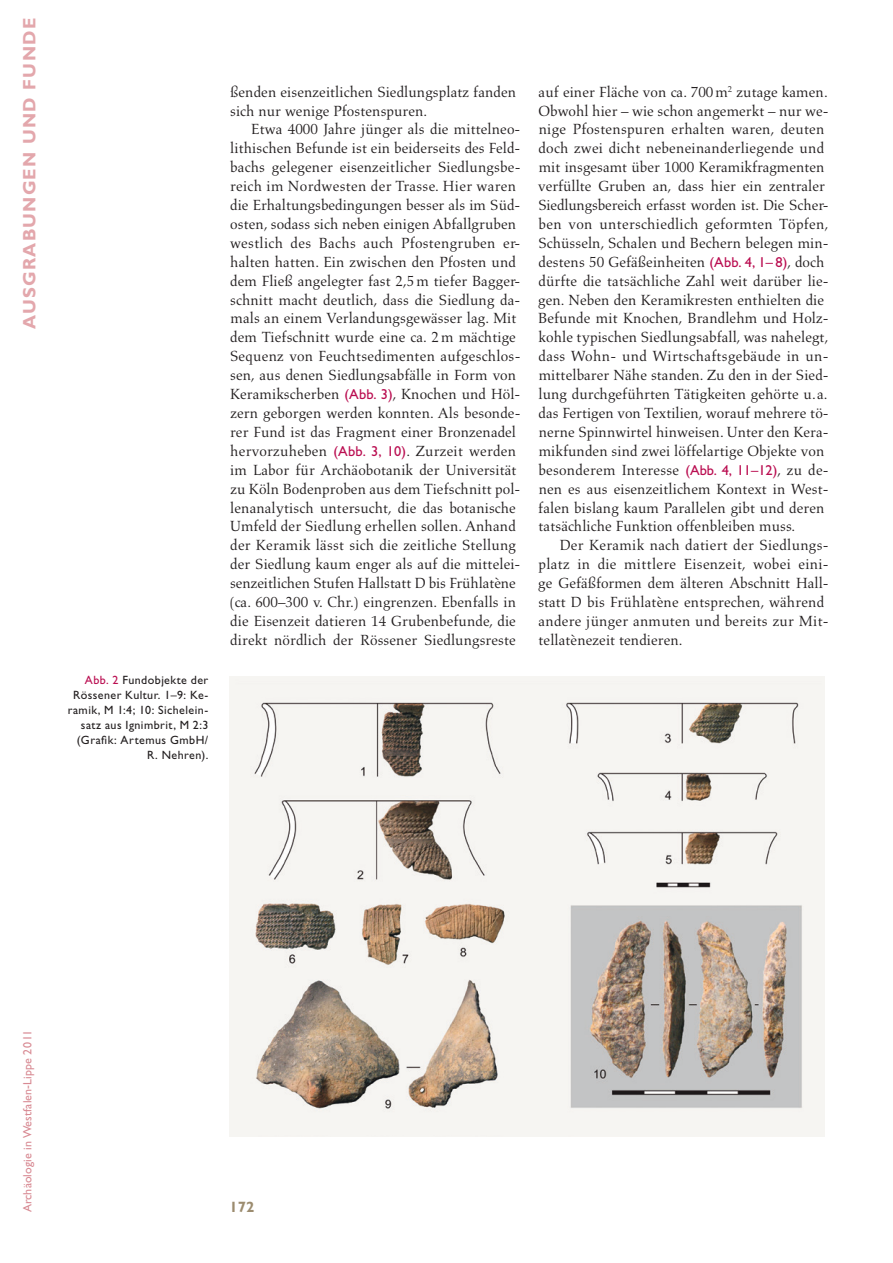
<style>
.page{position:relative;width:893px;height:1263px;background:#fff}
.page>*{position:absolute;margin:0;border:0;box-sizing:border-box;transform-origin:0 0}
.t1{font:700 18px "Gill Sans Std";letter-spacing:.07em;color:#e3a7ac}
.t2{font:15px/18.9px "Aldus LT Std";letter-spacing:.005em;color:#231f20}
.t3{font:15px "Gill Sans Std Bold 16";color:#9c8c6f}
.t4{font:12px/15px "Gill Sans Std 25";letter-spacing:.04em;color:#231f20;text-align:right}
.t5{font:12px "Gill Sans Std";letter-spacing:.01em;color:#d88a93}
.s1{color:#ba0e51}
.s2{font-family:"Gill Sans Std 25";font-size:14.4px;color:#ba0e51}
</style>
<div class="page">
<img style="left:230px;top:676px;width:595px;height:460px">
<p class="t1" style="left:19px;top:329px;width:312px;rotate:-90deg">AUSGRABUNGEN UND FUNDE</p>
<p class="t4" style="left:68px;top:673px;width:142px"><span class="s1">Abb. 2</span> Fundobjekte der<br>Rössener Kultur. 1–9: Ke&shy;ramik, M 1:4; 10: Sichelein&shy;satz aus Ignimbrit, M 2:3 (Grafik: Artemus GmbH/<br>R. Nehren).</p>
<p class="t2" style="left:230px;top:82px;width:287px">ßenden eisenzeitlichen Siedlungsplatz fanden sich nur wenige Pfostenspuren.</p>
<p class="t2" style="left:230px;top:120px;width:292px;text-indent:22px">Etwa 4000 Jahre jünger als die mittelneo&shy;lithischen Befunde ist ein beiderseits des Feld&shy;bachs gelegener eisenzeitlicher Siedlungsbe&shy;reich im Nordwesten der Trasse. Hier waren die Erhaltungsbedingungen besser als im Süd&shy;osten, sodass sich neben einigen Abfallgruben westlich des Bachs auch Pfostengruben er&shy;halten hatten. Ein zwischen den Pfosten und dem Fließ angelegter fast 2,5m tiefer Bagger&shy;schnitt macht deutlich, dass die Siedlung da&shy;mals an einem Verlandungsgewässer lag. Mit dem Tiefschnitt wurde eine ca. 2m mächtige Sequenz von Feuchtsedimenten aufgeschlos&shy;sen, aus denen Siedlungsabfälle in Form von Keramikscherben <span class="s2">(Abb. 3)</span>, Knochen und Höl&shy;zern geborgen werden konnten. Als besonde&shy;rer Fund ist das Fragment einer Bronzenadel hervorzuheben <span class="s2">(Abb. 3, 10)</span>. Zurzeit werden im Labor für Archäobotanik der Universität zu Köln Bodenproben aus dem Tiefschnitt pol&shy;lenanalytisch untersucht, die das botanische Umfeld der Siedlung erhellen sollen. Anhand der Keramik lässt sich die zeitliche Stellung der Siedlung kaum enger als auf die mittelei&shy;senzeitlichen Stufen Hallstatt D bis Frühlatène (ca. 600–300 v. Chr.) eingrenzen. Ebenfalls in die Eisenzeit datieren 14 Grubenbefunde, die direkt nördlich der Rössener Siedlungsreste</p>
<p class="t2" style="left:538px;top:82px;width:292px">auf einer Fläche von ca. 700m<sup>2</sup> zutage kamen.<br>Obwohl hier – wie schon angemerkt – nur we&shy;nige Pfostenspuren erhalten waren, deuten doch zwei dicht nebeneinanderliegende und mit insgesamt über 1000 Keramikfragmenten verfüllte Gruben an, dass hier ein zentraler Siedlungsbereich erfasst worden ist. Die Scher&shy;ben von unterschiedlich geformten Töpfen, Schüsseln, Schalen und Bechern belegen min&shy;destens 50 Gefäßeinheiten <span class="s2">(Abb. 4, 1– 8)</span>, doch dürfte die tatsächliche Zahl weit darüber lie&shy;gen. Neben den Keramikresten enthielten die Befunde mit Knochen, Brandlehm und Holz&shy;kohle typischen Siedlungsabfall, was nahelegt, dass Wohn- und Wirtschaftsgebäude in un&shy;mittelbarer Nähe standen. Zu den in der Sied&shy;lung durchgeführten Tätigkeiten gehörte u.a. das Fertigen von Textilien, worauf mehrere tö&shy;nerne Spinnwirtel hinweisen. Unter den Kera&shy;mikfunden sind zwei löffelartige Objekte von besonderem Interesse <span class="s2">(Abb. 4, 11–12)</span>, zu de&shy;nen es aus eisenzeitlichem Kontext in West&shy;falen bislang kaum Parallelen gibt und deren tatsächliche Funktion offenbleiben muss.</p>
<p class="t2" style="left:538px;top:536px;width:292px;text-indent:22px">Der Keramik nach datiert der Siedlungs&shy;platz in die mittlere Eisenzeit, wobei eini&shy;ge Gefäßformen dem älteren Abschnitt Hall&shy;statt D bis Frühlatène entsprechen, während andere jünger anmuten und bereits zur Mit&shy;tellatènezeit tendieren.</p>
<p class="t5" style="left:21px;top:1212px;width:184px;rotate:-90deg">Archäologie in Westfalen-Lippe 2011</p>
<p class="t3" style="left:230px;top:1198px;width:26px">172</p>
</div>
